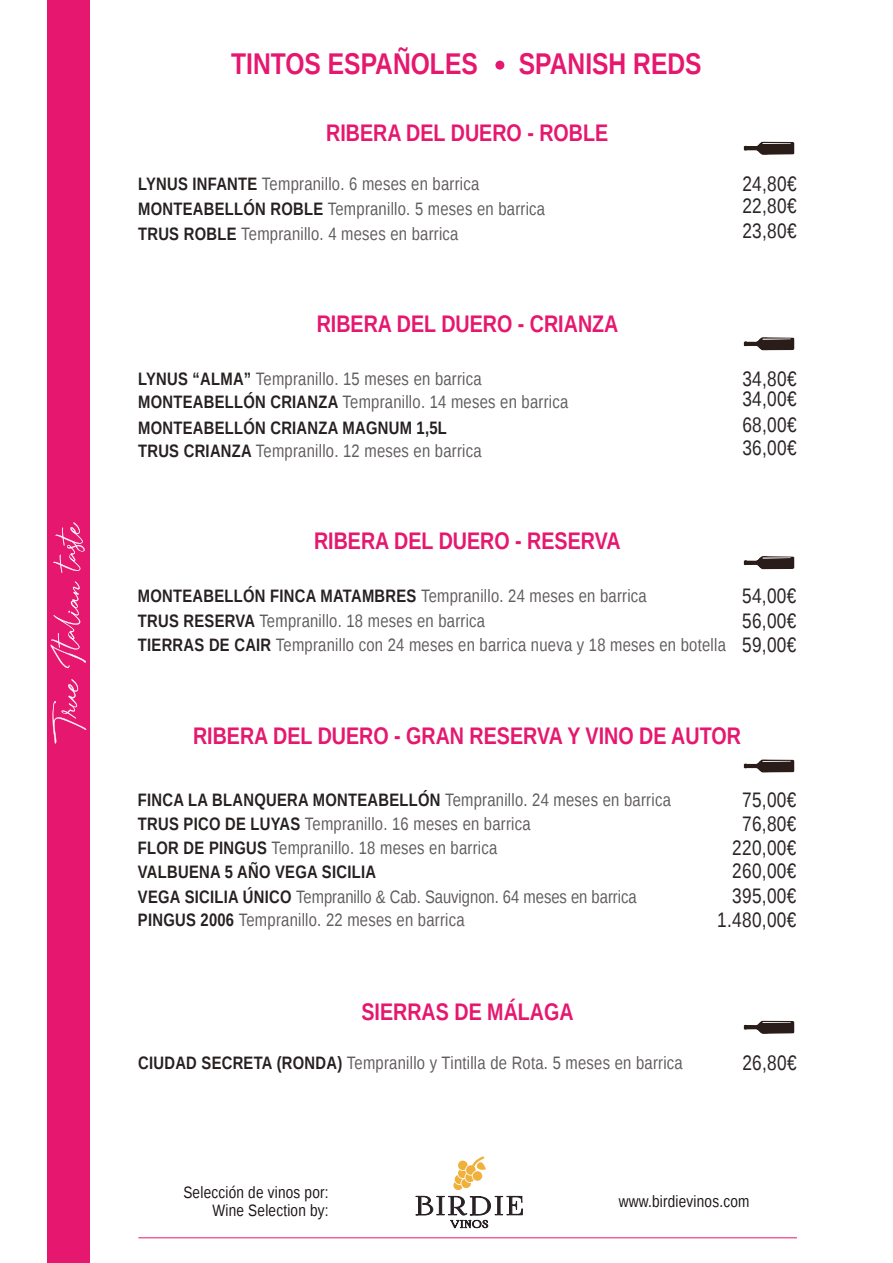
<style>
.page{position:relative;width:893px;height:1263px;background:#fff}
.page>*{position:absolute;margin:0;border:0;box-sizing:border-box;transform-origin:0 0}
.t1{font:700 30px "Liberation Sans Narrow";color:#e6176f}
.t2{font:700 24px "Liberation Sans Narrow";color:#e6176f}
.t3{font:21px "Liberation Sans Narrow";letter-spacing:.015em;color:#2b2426}
.t4{font:18px "Liberation Sans Narrow";letter-spacing:.015em;color:#615c5f}
.t5{font:700 18px "Liberation Sans Narrow";letter-spacing:.015em;color:#272021}
.t6{font:16.5px/18px "Liberation Sans Narrow";letter-spacing:.015em;color:#1b1514;text-align:right}
.s1{font-weight:700;color:#272021}
.s2{font-size:21px;color:#2b2426}
.s3{font-weight:400;color:#615c5f}
</style>
<div class="page">
<div style="left:47px;top:0;width:42px;height:1263px;background:#e6176f"></div>
<svg style="left:52px;top:679px;width:34px;height:65px"></svg>
<svg style="left:50px;top:581px;width:36px;height:87px"></svg>
<svg style="left:53px;top:522px;width:32px;height:51px"></svg>
<svg style="left:453px;top:1156px;width:33px;height:34px"></svg>
<svg style="left:415px;top:1196px;width:108px;height:33px"></svg>
<hr style="left:138px;top:1237px;width:659px;height:1px;background:#e6176f">
<div style="left:495px;top:61px;width:9px;height:9px;background:#e6176f;border-radius:50%"></div>
<svg style="left:743px;top:141px;width:52px;height:14px"></svg>
<svg style="left:743px;top:1020px;width:52px;height:14px"></svg>
<svg style="left:743px;top:337px;width:52px;height:13px"></svg>
<svg style="left:743px;top:556px;width:52px;height:13px"></svg>
<svg style="left:743px;top:759px;width:52px;height:14px"></svg>
<h1 class="t1" style="left:231px;top:43px;width:248px">TINTOS ESPAÑOLES</h1>
<h1 class="t1" style="left:519px;top:43px;width:184px">SPANISH REDS</h1>
<h2 class="t2" style="left:326px;top:117px;width:284px">RIBERA DEL DUERO - ROBLE</h2>
<p class="t4" style="left:138px;top:173px;width:343px"><span class="s1">LYNUS INFANTE</span> Tempranillo. 6 meses en barrica</p>
<p class="t3" style="left:742px;top:172px;width:56px">24,80€</p>
<p class="t4" style="left:138px;top:199px;width:408px"><span class="s1">MONTEABELLÓN ROBLE</span> Tempranillo. 5 meses en barrica</p>
<p class="t3" style="left:742px;top:194px;width:56px">22,80€</p>
<p class="t4" style="left:138px;top:224px;width:322px"><span class="s1">TRUS ROBLE</span> Tempranillo. 4 meses en barrica</p>
<p class="t3" style="left:742px;top:219px;width:56px">23,80€</p>
<h2 class="t2" style="left:317px;top:307px;width:303px">RIBERA DEL DUERO - CRIANZA</h2>
<p class="t4" style="left:138px;top:368px;width:345px"><span class="s1">LYNUS “ALMA”</span> Tempranillo. 15 meses en barrica</p>
<p class="t3" style="left:742px;top:366px;width:56px">34,80€</p>
<p class="t4" style="left:138px;top:392px;width:432px"><span class="s1">MONTEABELLÓN CRIANZA</span> Tempranillo. 14 meses en barrica</p>
<p class="t3" style="left:742px;top:387px;width:56px">34,00€</p>
<p class="t5" style="left:138px;top:415px;width:310px">MONTEABELLÓN CRIANZA MAGNUM 1,5L</p>
<p class="t3" style="left:742px;top:412px;width:56px">68,00€</p>
<p class="t4" style="left:138px;top:441px;width:345px"><span class="s1">TRUS CRIANZA</span> Tempranillo. 12 meses en barrica</p>
<p class="t3" style="left:742px;top:436px;width:56px">36,00€</p>
<h2 class="t2" style="left:314px;top:524px;width:308px">RIBERA DEL DUERO - RESERVA</h2>
<p class="t4" style="left:138px;top:585px;width:510px"><span class="s1">MONTEABELLÓN FINCA MATAMBRES</span> Tempranillo. 24 meses en barrica</p>
<p class="t3" style="left:742px;top:584px;width:56px">54,00€</p>
<p class="t4" style="left:138px;top:610px;width:349px"><span class="s1">TRUS RESERVA</span> Tempranillo. 18 meses en barrica</p>
<p class="t3" style="left:742px;top:609px;width:56px">56,00€</p>
<p class="t4" style="left:138px;top:635px;width:660px"><span class="s1">TIERRAS DE CAIR</span> Tempranillo con 24 meses en barrica nueva y 18 meses en botella <span class="s2">59,00€</span></p>
<h2 class="t2" style="left:193px;top:719px;width:549px">RIBERA DEL DUERO - GRAN RESERVA Y VINO DE AUTOR</h2>
<p class="t5" style="left:138px;top:787px;width:534px">FINCA LA BLANQUERA MONTEABELLÓN <span class="s3">Tempranillo. 24 meses en barrica</span></p>
<p class="t3" style="left:742px;top:787px;width:56px">75,00€</p>
<p class="t4" style="left:138px;top:814px;width:394px"><span class="s1">TRUS PICO DE LUYAS</span> Tempranillo. 16 meses en barrica</p>
<p class="t3" style="left:742px;top:812px;width:56px">76,80€</p>
<p class="t4" style="left:138px;top:838px;width:361px"><span class="s1">FLOR DE PINGUS</span> Tempranillo. 18 meses en barrica</p>
<p class="t3" style="left:732px;top:836px;width:66px">220,00€</p>
<p class="t5" style="left:138px;top:859px;width:240px">VALBUENA 5 AÑO VEGA SICILIA</p>
<p class="t3" style="left:732px;top:859px;width:66px">260,00€</p>
<p class="t4" style="left:138px;top:886px;width:500px"><span class="s1">VEGA SICILIA ÚNICO</span> Tempranillo &amp; Cab. Sauvignon. 64 meses en barrica</p>
<p class="t3" style="left:732px;top:884px;width:66px">395,00€</p>
<p class="t4" style="left:138px;top:910px;width:328px"><span class="s1">PINGUS 2006</span> Tempranillo. 22 meses en barrica</p>
<p class="t3" style="left:717px;top:908px;width:81px">1.480,00€</p>
<h2 class="t2" style="left:361px;top:995px;width:214px">SIERRAS DE MÁLAGA</h2>
<p class="t4" style="left:138px;top:1052px;width:546px"><span class="s1">CIUDAD SECRETA (RONDA)</span> Tempranillo y Tintilla de Rota. 5 meses en barrica</p>
<p class="t3" style="left:742px;top:1050px;width:56px">26,80€</p>
<p class="t6" style="left:183px;top:1184px;width:147px">Selección de vinos por:<br>Wine Selection by:</p>
<p class="t6" style="left:619px;top:1193px;width:132px">www.birdievinos.com</p>
</div>
